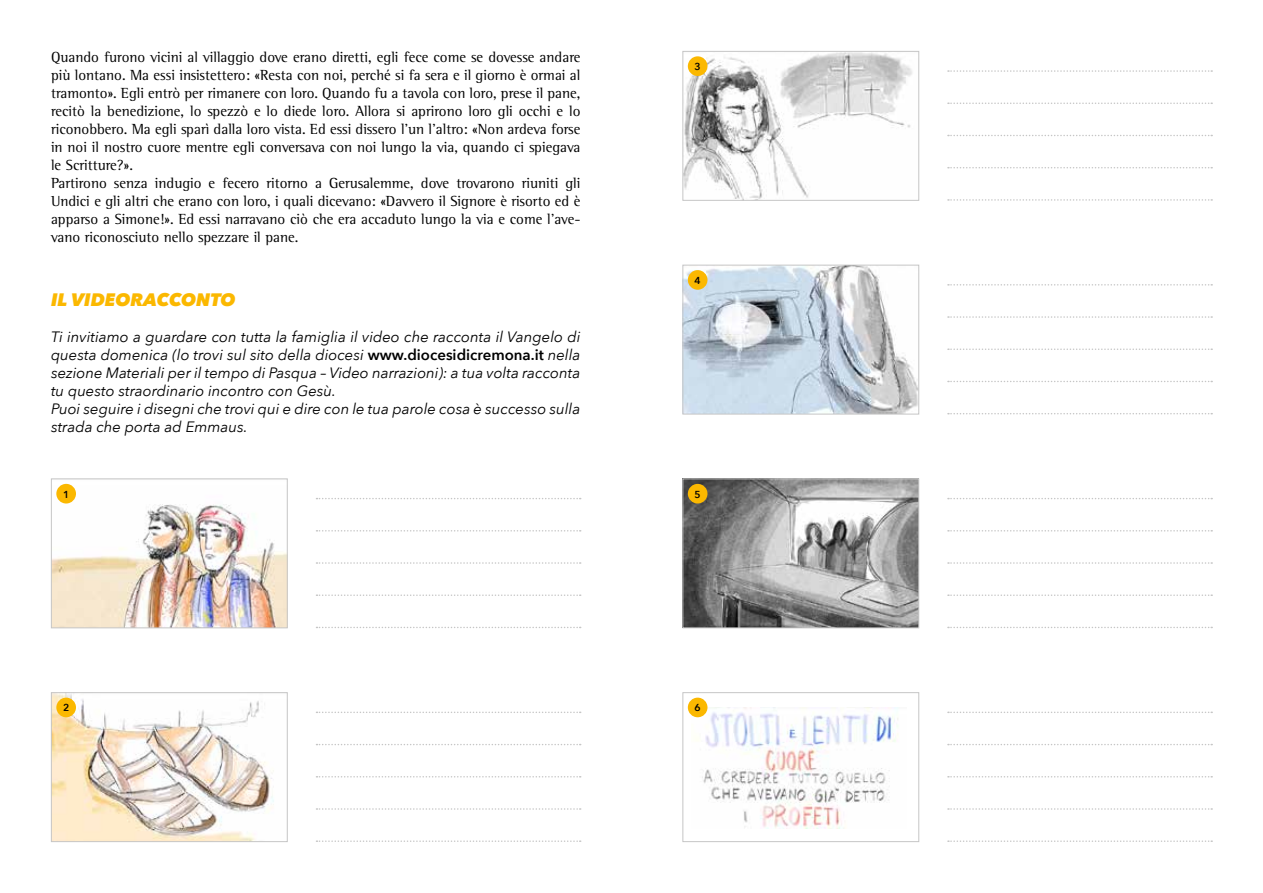
<style>
.page{position:relative;width:1263px;height:893px;background:#fff}
.page>*{position:absolute;margin:0;border:0;box-sizing:border-box;transform-origin:0 0}
.t1{font:italic 800 18px "Avenir Next";color:#fbb800}
.t2{font:15px/18px "Rotis Semi Serif";color:#000}
.t3{font:italic 15px/18px "Avenir Next";color:#000}
.t4{font:600 10.2px "Avenir Next";color:#000}
.s1{font-weight:600;font-style:normal}
</style>
<div class="page">
<svg style="left:316px;top:498px;width:265px;height:1px"></svg>
<svg style="left:316px;top:530px;width:265px;height:2px"></svg>
<svg style="left:316px;top:562px;width:265px;height:2px"></svg>
<svg style="left:316px;top:594px;width:265px;height:2px"></svg>
<img style="left:53px;top:483px;width:233px;height:143px">
<div style="left:51px;top:479px;width:237px;height:149px;border:1px solid #c6c6c6"></div>
<div style="left:56px;top:484px;width:20px;height:19px;background:#fbb800;border-radius:50%"></div>
<svg style="left:316px;top:627px;width:265px;height:1px"></svg>
<svg style="left:316px;top:712px;width:265px;height:1px"></svg>
<svg style="left:316px;top:744px;width:265px;height:1px"></svg>
<svg style="left:316px;top:776px;width:265px;height:1px"></svg>
<svg style="left:316px;top:808px;width:265px;height:2px"></svg>
<img style="left:53px;top:694px;width:221px;height:146px">
<div style="left:51px;top:692px;width:237px;height:150px;border:1px solid #c6c6c6"></div>
<div style="left:56px;top:698px;width:20px;height:19px;background:#fbb800;border-radius:50%"></div>
<svg style="left:316px;top:840px;width:265px;height:2px"></svg>
<svg style="left:948px;top:70px;width:264px;height:2px"></svg>
<svg style="left:948px;top:103px;width:264px;height:1px"></svg>
<svg style="left:948px;top:135px;width:264px;height:1px"></svg>
<svg style="left:948px;top:167px;width:264px;height:1px"></svg>
<img style="left:684px;top:53px;width:228px;height:146px">
<div style="left:682px;top:51px;width:237px;height:150px;border:1px solid #c6c6c6"></div>
<div style="left:688px;top:56px;width:19px;height:20px;background:#fbb800;border-radius:50%"></div>
<svg style="left:948px;top:199px;width:264px;height:2px"></svg>
<svg style="left:948px;top:284px;width:264px;height:2px"></svg>
<svg style="left:948px;top:316px;width:264px;height:2px"></svg>
<svg style="left:948px;top:348px;width:264px;height:2px"></svg>
<svg style="left:948px;top:381px;width:264px;height:1px"></svg>
<img style="left:684px;top:267px;width:233px;height:145px">
<div style="left:682px;top:265px;width:237px;height:149px;border:1px solid #c6c6c6"></div>
<div style="left:688px;top:270px;width:19px;height:20px;background:#fbb800;border-radius:50%"></div>
<svg style="left:948px;top:413px;width:264px;height:1px"></svg>
<svg style="left:948px;top:498px;width:264px;height:1px"></svg>
<svg style="left:948px;top:530px;width:264px;height:2px"></svg>
<svg style="left:948px;top:562px;width:264px;height:2px"></svg>
<svg style="left:948px;top:594px;width:264px;height:2px"></svg>
<img style="left:684px;top:481px;width:233px;height:145px">
<div style="left:682px;top:479px;width:237px;height:149px;border:1px solid #c6c6c6"></div>
<div style="left:688px;top:484px;width:19px;height:19px;background:#fbb800;border-radius:50%"></div>
<svg style="left:948px;top:627px;width:264px;height:1px"></svg>
<svg style="left:948px;top:712px;width:264px;height:1px"></svg>
<svg style="left:948px;top:744px;width:264px;height:1px"></svg>
<svg style="left:948px;top:776px;width:264px;height:1px"></svg>
<svg style="left:948px;top:808px;width:264px;height:2px"></svg>
<img style="left:691px;top:707px;width:208px;height:121px">
<div style="left:682px;top:692px;width:237px;height:150px;border:1px solid #c6c6c6"></div>
<div style="left:688px;top:698px;width:19px;height:19px;background:#fbb800;border-radius:50%"></div>
<svg style="left:948px;top:840px;width:264px;height:2px"></svg>
<p class="t2" style="left:51px;top:48px;width:531px">Quando furono vicini al villaggio dove erano diretti, egli fece come se dovesse andare più lontano. Ma essi insistettero: «Resta con noi, perché si fa sera e il giorno è ormai al tramonto». Egli entrò per rimanere con loro. Quando fu a tavola con loro, prese il pane, recitò la benedizione, lo spezzò e lo diede loro. Allora si aprirono loro gli occhi e lo riconobbero. Ma egli sparì dalla loro vista. Ed essi dissero l’un l’altro: «Non ardeva forse in noi il nostro cuore mentre egli conversava con noi lungo la via, quando ci spiegava le Scritture?».<br>Partirono senza indugio e fecero ritorno a Gerusalemme, dove trovarono riuniti gli Undici e gli altri che erano con loro, i quali dicevano: «Davvero il Signore è risorto ed è apparso a Simone!». Ed essi narravano ciò che era accaduto lungo la via e come l’ave&shy;vano riconosciuto nello spezzare il pane.</p>
<p class="t1" style="left:51px;top:289px;width:186px">IL VIDEORACCONTO</p>
<p class="t3" style="left:51px;top:328px;width:531px">Ti invitiamo a guardare con tutta la famiglia il video che racconta il Vangelo di questa domenica (lo trovi sul sito della diocesi <span class="s1">www.diocesidicremona.it</span> nella sezione Materiali per il tempo di Pasqua – Video narrazioni): a tua volta racconta tu questo straordinario incontro con Gesù.<br>Puoi seguire i disegni che trovi qui e dire con le tua parole cosa è successo sulla strada che porta ad Emmaus.</p>
<p class="t4" style="left:63px;top:485px;width:8px">1</p>
<p class="t4" style="left:63px;top:699px;width:8px">2</p>
<p class="t4" style="left:694px;top:58px;width:8px">3</p>
<p class="t4" style="left:694px;top:271px;width:8px">4</p>
<p class="t4" style="left:694px;top:485px;width:8px">5</p>
<p class="t4" style="left:694px;top:699px;width:8px">6</p>
</div>
